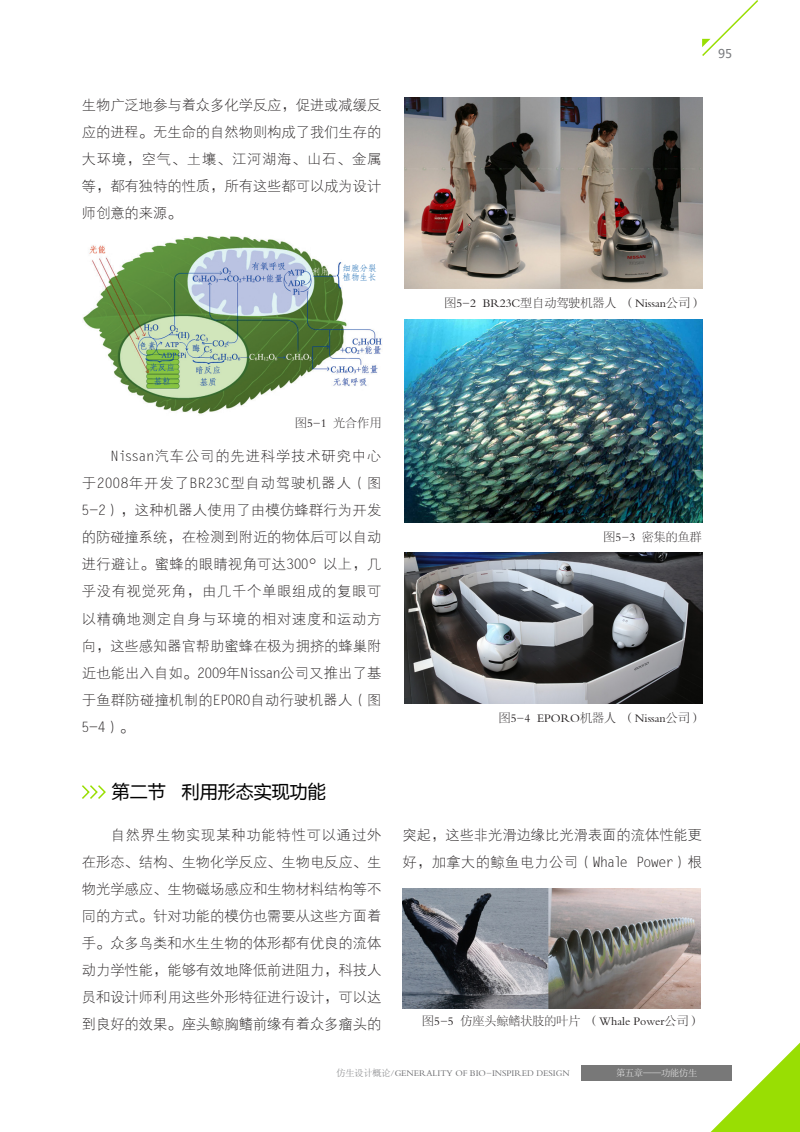
<style>
.page{position:relative;width:800px;height:1132px;background:#fff}
.page>*{position:absolute;margin:0;border:0;box-sizing:border-box;transform-origin:0 0}
.t1{font:18px "Microsoft Ya Hei";color:#000}
.t2{font:14.25px/27px "FZXDXJW GB1 0";color:#231f20;text-align:justify}
.t3{font:12px "FZSYJW GB1 0";color:#231f20}
.t4{font:12px "Microsoft Ya Hei";color:#76787b}
.t5{font:9px "FZSYJW GB1 0";color:#6c6d70}
.t6{font:9px "FZSYJW GB1 0";color:#fff}
.t7{font:8.55px/9.8px "FZFSJW GB1 0";color:#015aaa}
</style>
<div class="page">
<svg style="left:710px;top:1043px;width:89px;height:88px"></svg>
<div style="left:581px;top:1064px;width:150px;height:16px;background:#787878"></div>
<svg style="left:702px;top:0;width:56px;height:56px"></svg>
<img style="left:83px;top:236px;width:299px;height:178px">
<img style="left:404px;top:319px;width:298px;height:203px">
<img style="left:404px;top:552px;width:298px;height:151px">
<img style="left:404px;top:98px;width:298px;height:190px">
<svg style="left:82px;top:785px;width:24px;height:14px"></svg>
<img style="left:402px;top:888px;width:298px;height:119px">
<p class="t2" style="left:82px;top:92px;width:301px">生物广泛地参与着众多化学反应，促进或减缓反应的进程。无生命的自然物则构成了我们生存的大环境，空气、土壤、江河湖海、山石、金属等，都有独特的性质，所有这些都可以成为设计师创意的来源。</p>
<p class="t7" style="left:342px;top:263px;width:36px">细胞分裂植物生长</p>
<p class="t4" style="left:718px;top:45px;width:16px">95</p>
<p class="t3" style="left:444px;top:297px;width:259px">图5-2 BR23C型自动驾驶机器人 （Nissan公司）</p>
<p class="t3" style="left:295px;top:416px;width:88px">图5-1 光合作用</p>
<p class="t2" style="left:82px;top:443px;width:301px;text-indent:29px">Nissan汽车公司的先进科学技术研究中心于2008年开发了BR23C型自动驾驶机器人（图5-2），这种机器人使用了由模仿蜂群行为开发的防碰撞系统，在检测到附近的物体后可以自动进行避让。蜜蜂的眼睛视角可达300°以上，几乎没有视觉死角，由几千个单眼组成的复眼可以精确地测定自身与环境的相对速度和运动方向，这些感知器官帮助蜜蜂在极为拥挤的蜂巢附近也能出入自如。2009年Nissan公司又推出了基于鱼群防碰撞机制的EPORO自动行驶机器人（图5-4）。</p>
<p class="t3" style="left:603px;top:530px;width:100px">图5-3 密集的鱼群</p>
<p class="t3" style="left:498px;top:711px;width:204px">图5-4 EPORO机器人 （Nissan公司）</p>
<p class="t1" style="left:112px;top:779px;width:215px">第二节 利用形态实现功能</p>
<p class="t2" style="left:82px;top:821px;width:301px;text-indent:29px">自然界生物实现某种功能特性可以通过外在形态、结构、生物化学反应、生物电反应、生物光学感应、生物磁场感应和生物材料结构等不同的方式。针对功能的模仿也需要从这些方面着手。众多鸟类和水生生物的体形都有优良的流体动力学性能，能够有效地降低前进阻力，科技人员和设计师利用这些外形特征进行设计，可以达到良好的效果。座头鲸胸鳍前缘有着众多瘤头的</p>
<p class="t2" style="left:402px;top:821px;width:301px">突起，这些非光滑边缘比光滑表面的流体性能更好，加拿大的鲸鱼电力公司（Whale Power）根</p>
<p class="t3" style="left:422px;top:1014px;width:280px">图5-5 仿座头鲸鳍状肢的叶片 （Whale Power公司）</p>
<p class="t5" style="left:336px;top:1067px;width:235px">仿生设计概论/GENERALITY OF BIO-INSPIRED DESIGN</p>
<p class="t6" style="left:616px;top:1067px;width:82px">第五章——功能仿生</p>
</div>
